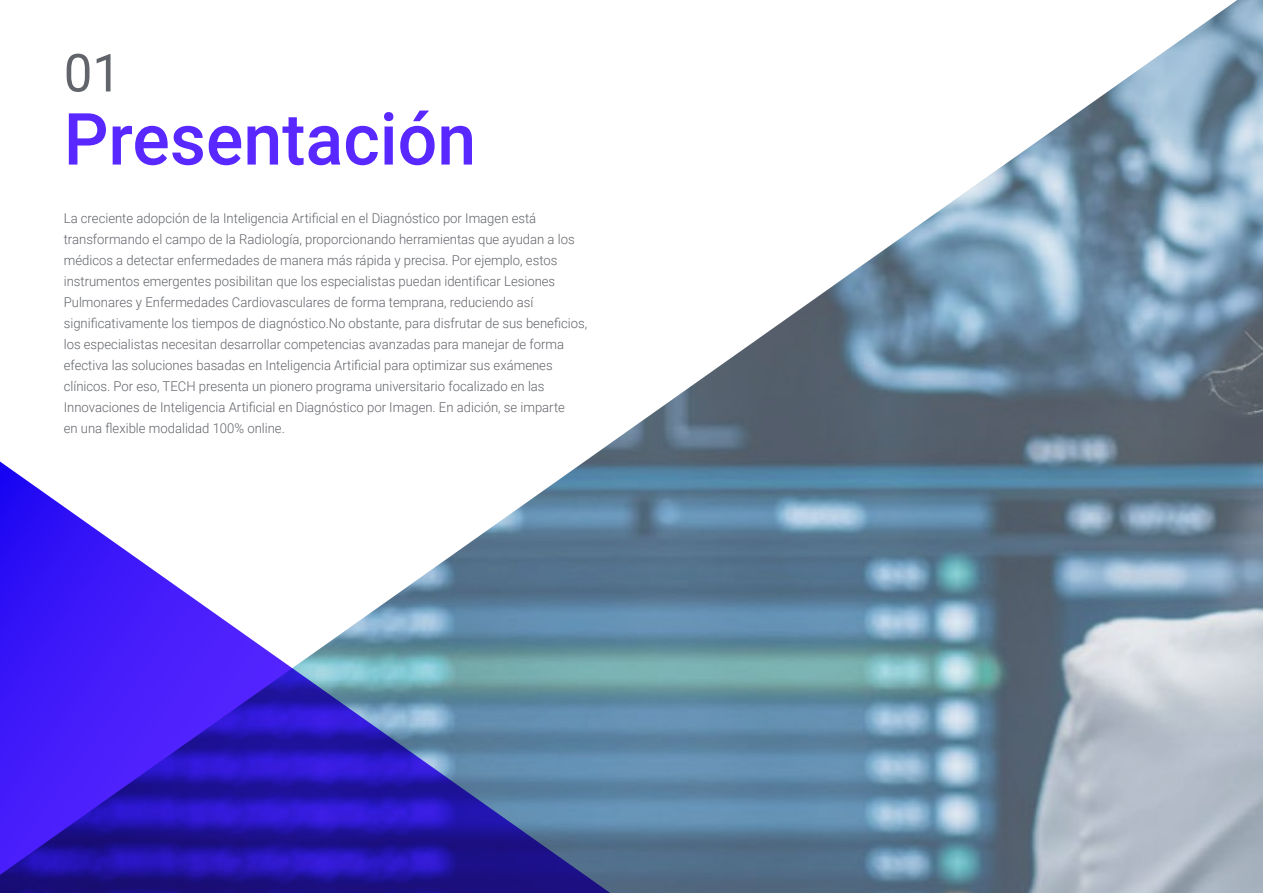
<style>
.page{position:relative;width:1263px;height:893px;background:#fff}
.page>*{position:absolute;margin:0;border:0;box-sizing:border-box;transform-origin:0 0}
.t1{font:500 72px "Roboto";color:#5927ff}
.t2{font:52.5px "Roboto";color:#61646a}
.t3{font:300 13.5px/21px "Roboto";color:#61646a}
</style>
<div class="page">
<img style="left:606px;top:0;width:657px;height:893px">
<svg style="left:0;top:446px;width:640px;height:447px"></svg>
<h2 class="t2" style="left:64px;top:36px;width:59px">01</h2>
<h1 class="t1" style="left:64px;top:89px;width:414px">Presentación</h1>
<p class="t3" style="left:64px;top:207px;width:525px">La creciente adopción de la Inteligencia Artificial en el Diagnóstico por Imagen está transformando el campo de la Radiología, proporcionando herramientas que ayudan a los médicos a detectar enfermedades de manera más rápida y precisa. Por ejemplo, estos instrumentos emergentes posibilitan que los especialistas puedan identificar Lesiones Pulmonares y Enfermedades Cardiovasculares de forma temprana, reduciendo así significativamente los tiempos de diagnóstico.No obstante, para disfrutar de sus beneficios, los especialistas necesitan desarrollar competencias avanzadas para manejar de forma efectiva las soluciones basadas en Inteligencia Artificial para optimizar sus exámenes clínicos. Por eso, TECH presenta un pionero programa universitario focalizado en las Innovaciones de Inteligencia Artificial en Diagnóstico por Imagen. En adición, se imparte<br>en una flexible modalidad 100% online.</p>
</div>
